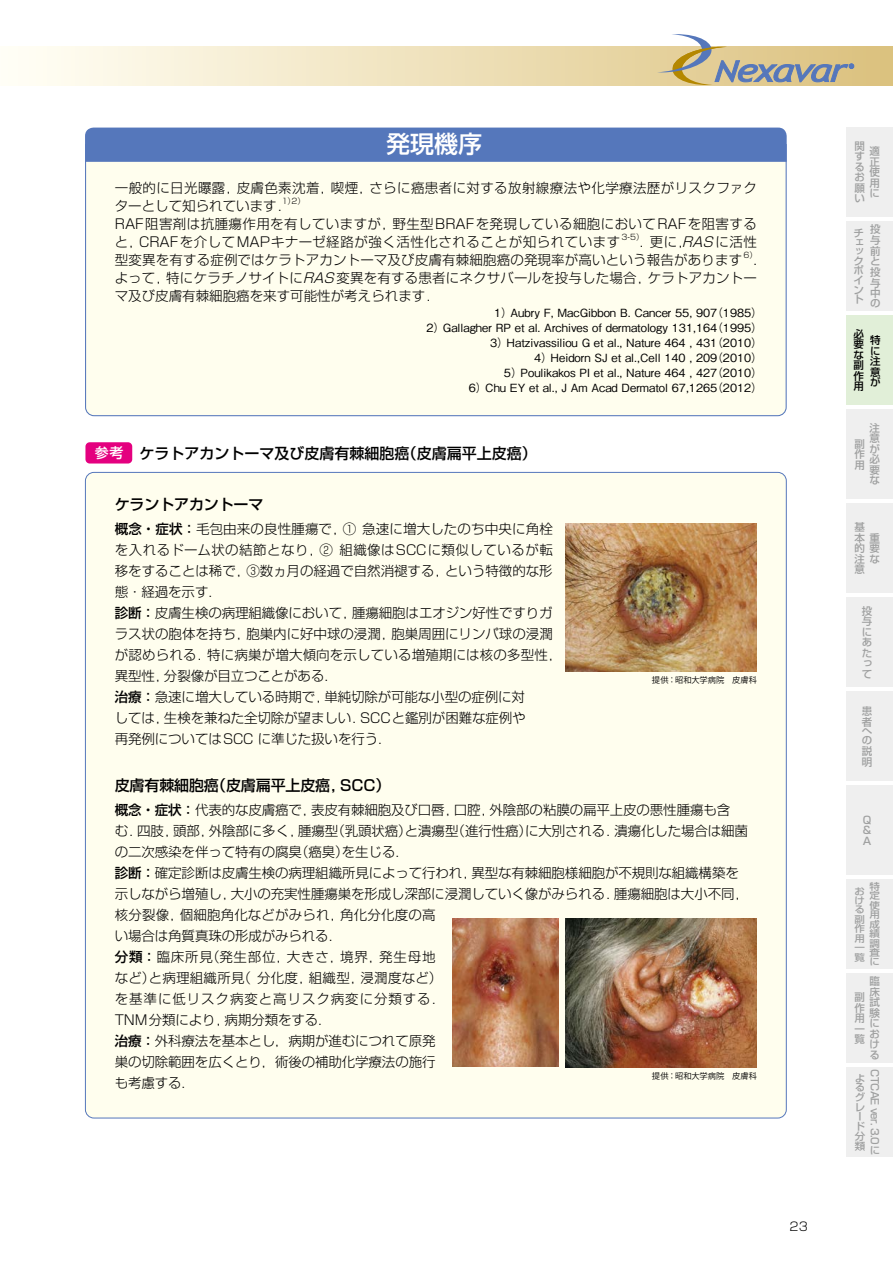
<style>
.page{position:relative;width:893px;height:1263px;background:#fff}
.page>*{position:absolute;margin:0;border:0;box-sizing:border-box;transform-origin:0 0}
.t1{font:500 24px "Shin Go Pro";color:#fff}
.t2{font:500 15px "Shin Go Pro";letter-spacing:-.005em;color:#000}
.t3{font:500 13.95px "Shin Go Pro";color:#fff}
.t4{font:300 13.5px/21px "Shin Go Pro";letter-spacing:-.005em;color:#000}
.t5{font:300 13.5px "Shin Go Pro";letter-spacing:.03em;color:#000}
.t6{font:300 13.5px "Shin Go Pro";letter-spacing:.015em;color:#000}
.t7{font:300 13.5px "Shin Go Pro";letter-spacing:.04em;color:#000}
.t8{font:300 12px "Shin Go Pro";color:#000}
.t9{font:500 11.25px "Gothic BBB Pro";color:#000}
.t10{font:500 10.5px/10.5px "Shin Go Pro";letter-spacing:-.05em;color:#9fa0a0;text-align:justify}
.t11{font:500 10.5px "Shin Go Pro";letter-spacing:-.05em;color:#9fa0a0;scale:.95 1}
.t12{font:500 10.5px/10.5px "Shin Go Pro";color:#000;text-align:justify}
.t13{font:500 10.05px/9.8px "Shin Go Pro";color:#9fa0a0;scale:1.05 1}
.t14{font:500 9.45px/9.4px "Shin Go Pro";color:#9fa0a0;text-align:justify;scale:1.11 1}
.t15{font:8.25px "Koz Go Pro";letter-spacing:-.005em;color:#000}
.t16{font:300 7.8px "Shin Go Pro";color:#000}
.s1{font-style:italic}
.s2{font-weight:500}
</style>
<div class="page">
<svg style="left:18px;top:47px;width:875px;height:38px;background:#f1e6c5"></svg>
<svg style="left:657px;top:34px;width:197px;height:51px"></svg>
<div style="left:846px;top:222px;width:47px;height:89px;background:#efefef"></div>
<div style="left:846px;top:128px;width:47px;height:89px;background:#efefef"></div>
<div style="left:846px;top:315px;width:47px;height:90px;background:#e1efd8"></div>
<div style="left:846px;top:409px;width:47px;height:90px;background:#efefef"></div>
<div style="left:846px;top:503px;width:47px;height:90px;background:#efefef"></div>
<div style="left:846px;top:597px;width:47px;height:90px;background:#efefef"></div>
<div style="left:846px;top:691px;width:47px;height:90px;background:#efefef"></div>
<div style="left:846px;top:785px;width:47px;height:90px;background:#efefef"></div>
<div style="left:846px;top:879px;width:47px;height:90px;background:#efefef"></div>
<div style="left:846px;top:973px;width:47px;height:90px;background:#efefef"></div>
<div style="left:846px;top:1067px;width:47px;height:90px;background:#efefef"></div>
<div style="left:85px;top:162px;width:702px;height:255px;background:#fffeee"></div>
<div style="left:85px;top:128px;width:702px;height:34px;background:#57b"></div>
<div style="left:85px;top:442px;width:47px;height:21px;background:#e4007f;border-radius:4px"></div>
<div style="left:85px;top:472px;width:701px;height:646px;background:#fffeee;border-radius:9px"></div>
<img style="left:453px;top:918px;width:106px;height:149px">
<img style="left:566px;top:918px;width:191px;height:149px">
<img style="left:566px;top:523px;width:191px;height:149px">
<p class="t5" style="left:115px;top:176px;width:117px">一般的に日光曝露,</p>
<p class="t4" style="left:237px;top:175px;width:89px">皮膚色素沈着,</p>
<p class="t16" style="left:282px;top:195px;width:25px">1 2( (</p>
<p class="t4" style="left:115px;top:193px;width:168px">ターとして知られています.</p>
<p class="t4" style="left:331px;top:175px;width:34px">喫煙,</p>
<h1 class="t1" style="left:386px;top:124px;width:97px">発現機序</h1>
<p class="t5" style="left:369px;top:176px;width:389px">さらに癌患者に対する放射線療法や化学療法歴がリスクファク</p>
<p class="t5" style="left:115px;top:212px;width:273px">RAF阻害剤は抗腫瘍作用を有していますが,</p>
<p class="t5" style="left:392px;top:212px;width:366px">野生型BRAFを発現している細胞においてRAFを阻害する</p>
<p class="t16" style="left:622px;top:231px;width:24px">3-5）</p>
<p class="t7" style="left:115px;top:230px;width:507px">と, CRAFを介してMAPキナーゼ経路が強く活性化されることが知られています</p>
<p class="t4" style="left:640px;top:229px;width:5px">.</p>
<p class="t4" style="left:715px;top:229px;width:43px">に活性</p>
<p class="t4" style="left:650px;top:229px;width:69px">更に , <span class="s1">RAS</span></p>
<p class="t16" style="left:743px;top:249px;width:15px">6(</p>
<p class="t4" style="left:648px;top:249px;width:111px;line-height:18px;text-indent:-533px">型変異を有する症例ではケラトアカントーマ及び皮膚有棘細胞癌の発現率が高いという報告がありますケラトアカントー</p>
<p class="t4" style="left:753px;top:247px;width:5px">.</p>
<p class="t6" style="left:336px;top:266px;width:307px">変異を有する患者にネクサバールを投与した場合,</p>
<p class="t6" style="left:166px;top:266px;width:174px">特にケラチノサイトに<span class="s1">RAS</span></p>
<p class="t4" style="left:115px;top:267px;width:317px;line-height:18px">よって,<br>マ及び皮膚有棘細胞癌を来す可能性が考えられます.</p>
<p class="t9" style="left:494px;top:303px;width:20px">1）</p>
<p class="t9" style="left:712px;top:303px;width:52px">)1985(</p>
<p class="t9" style="left:511px;top:303px;width:208px">Aubry F, MacGibbon B. Cancer 55, 907</p>
<p class="t9" style="left:426px;top:318px;width:20px">2）</p>
<p class="t9" style="left:712px;top:318px;width:52px">)1995(</p>
<p class="t9" style="left:443px;top:318px;width:276px">Gallagher RP et al. Archives of dermatology 131,164</p>
<p class="t9" style="left:490px;top:333px;width:20px">3）</p>
<p class="t9" style="left:712px;top:333px;width:52px">)2010(</p>
<p class="t9" style="left:507px;top:333px;width:212px">Hatzivassiliou G et al., Nature 464 , 431</p>
<p class="t9" style="left:534px;top:348px;width:20px">4）</p>
<p class="t9" style="left:712px;top:348px;width:52px">)2010(</p>
<p class="t9" style="left:551px;top:348px;width:168px">Heidorn SJ et al.,Cell 140 , 209</p>
<p class="t9" style="left:504px;top:363px;width:20px">5）</p>
<p class="t9" style="left:712px;top:363px;width:52px">)2010(</p>
<p class="t9" style="left:520px;top:363px;width:198px">Poulikakos PI et al., Nature 464 , 427</p>
<p class="t9" style="left:469px;top:378px;width:20px">6）</p>
<p class="t9" style="left:712px;top:378px;width:52px">)2012(</p>
<p class="t9" style="left:485px;top:378px;width:234px">Chu EY et al J., Am Acad Dermatol 67,1265</p>
<p class="t2" style="left:139px;top:441px;width:272px">ケラトアカントーマ及び皮膚有棘細胞癌</p>
<p class="t3" style="left:95px;top:441px;width:30px">参考</p>
<p class="t2" style="left:115px;top:492px;width:150px">ケラントアカントーマ</p>
<p class="t4" style="left:115px;top:516px;width:440px;text-align:right"><span class="s2">概念・症状：</span>毛包由来の良性腫瘍で, ① 急速に増大したのち中央に角栓組織像はSCCに類似しているが転</p>
<p class="t2" style="left:402px;top:441px;width:136px">（皮膚扁平上皮癌(</p>
<p class="t4" style="left:320px;top:537px;width:15px">②</p>
<p class="t4" style="left:115px;top:537px;width:439px">を入れるドーム状の結節となり,<br>移をすることは稀で, ③数ヵ月の経過で自然消褪する, という特徴的な形態・経過を示す．<br><span class="s2">診断：</span>皮膚生検の病理組織像において, 腫瘍細胞はエオジン好性ですりガラス状の胞体を持ち, 胞巣内に好中球の浸潤, 胞巣周囲にリンパ球の浸潤が認められる. 特に病巣が増大傾向を示している増殖期には核の多型性,異型性, 分裂像が目立つことがある．<br><span class="s2">治療：</span>急速に増大している時期で, 単純切除が可能な小型の症例に対<br>しては, 生検を兼ねた全切除が望ましい. SCCと鑑別が困難な症例や<br>再発例についてはSCC に準じた扱いを行う．</p>
<p class="t2" style="left:211px;top:773px;width:181px">（皮膚扁平上皮癌, SCC(</p>
<p class="t15" style="left:652px;top:675px;width:106px">提供：昭和大学病院　皮膚科</p>
<p class="t2" style="left:115px;top:773px;width:106px">皮膚有棘細胞癌</p>
<p class="t4" style="left:525px;top:798px;width:225px;text-indent:-410px"><span class="s2">概念・症状：</span>代表的な皮膚癌で, 表皮有棘細胞及び口唇, 口腔, 外陰部の粘膜の扁平上皮の悪性腫瘍も含<br>に大別される. 潰瘍化した場合は細菌</p>
<p class="t4" style="left:331px;top:819px;width:82px">（乳頭状癌）</p>
<p class="t4" style="left:452px;top:819px;width:82px">（進行性癌）</p>
<p class="t4" style="left:115px;top:819px;width:225px">む. 四肢, 頭部, 外陰部に多く, 腫瘍型</p>
<p class="t4" style="left:405px;top:819px;width:55px">と潰瘍型</p>
<p class="t4" style="left:295px;top:840px;width:55px">（癌臭）</p>
<p class="t4" style="left:115px;top:840px;width:189px">の二次感染を伴って特有の腐臭</p>
<p class="t4" style="left:115px;top:861px;width:625px"><span class="s2">診断：</span>確定診断は皮膚生検の病理組織所見によって行われ, 異型な有棘細胞様細胞が不規則な組織構築を</p>
<p class="t4" style="left:115px;top:882px;width:626px">示しながら増殖し, 大小の充実性腫瘍巣を形成し深部に浸潤していく像がみられる. 腫瘍細胞は大小不同,</p>
<p class="t4" style="left:115px;top:903px;width:322px">核分裂像, 個細胞角化などがみられ, 角化分化度の高</p>
<p class="t4" style="left:115px;top:924px;width:229px">い場合は角質真珠の形成がみられる．</p>
<p class="t4" style="left:379px;top:945px;width:58px">発生母地</p>
<p class="t4" style="left:342px;top:840px;width:68px">を生じる．</p>
<p class="t4" style="left:115px;top:945px;width:100px"><span class="s2">分類：</span>臨床所見</p>
<p class="t4" style="left:206px;top:945px;width:76px">（発生部位,</p>
<p class="t4" style="left:340px;top:945px;width:34px">境界,</p>
<p class="t4" style="left:287px;top:945px;width:48px">大きさ,</p>
<p class="t4" style="left:115px;top:966px;width:322px">など）<br>を基準に低リスク病変と高リスク病変に分類する.<br>TNM分類により, 病期分類をする．<br><span class="s2">治療：</span>外科療法を基本とし，病期が進むにつれて原発巣の切除範囲を広くとり，術後の補助化学療法の施行</p>
<p class="t4" style="left:238px;top:966px;width:15px">（</p>
<p class="t6" style="left:257px;top:967px;width:187px">分化度, 組織型, 浸潤度など(</p>
<p class="t6" style="left:149px;top:967px;width:97px">と病理組織所見</p>
<p class="t4" style="left:115px;top:1071px;width:82px">も考慮する．</p>
<p class="t15" style="left:652px;top:1070px;width:106px">提供：昭和大学病院　皮膚科</p>
<p class="t8" style="left:789px;top:1216px;width:20px">23</p>
<p class="t10" style="left:854px;top:139px;width:12px">関するお願い</p>
<p class="t10" style="left:869px;top:145px;width:12px">適正使用に</p>
<p class="t10" style="left:854px;top:227px;width:11px;line-height:9.4px">チェックポイント</p>
<p class="t10" style="left:870px;top:222px;width:12px">投与前と投与中の</p>
<p class="t12" style="left:854px;top:327px;width:12px">必要な副作用</p>
<p class="t12" style="left:870px;top:334px;width:12px">特に注意が</p>
<p class="t10" style="left:869px;top:421px;width:12px">注意が必要な</p>
<p class="t10" style="left:854px;top:437px;width:12px">副作用</p>
<p class="t10" style="left:854px;top:515px;width:12px;line-height:21px">基的</p>
<p class="t10" style="left:854px;top:552px;width:12px">注意</p>
<p class="t10" style="left:869px;top:531px;width:12px;text-indent:-15px">本重要な</p>
<p class="t10" style="left:862px;top:604px;width:12px">投与にあたって</p>
<p class="t10" style="left:862px;top:704px;width:12px">患者</p>
<p class="t10" style="left:862px;top:725px;width:12px;line-height:9px">への</p>
<p class="t10" style="left:862px;top:744px;width:12px">説明</p>
<p class="t10" style="left:863px;top:813px;width:10px">Q &amp;</p>
<p class="t10" style="left:863px;top:834px;width:10px">A</p>
<p class="t14" style="left:869px;top:880px;width:11px">特定使用成績調査に</p>
<p class="t10" style="left:869px;top:975px;width:12px">臨床試験における</p>
<p class="t14" style="left:854px;top:885px;width:11px">おける副作用一覧</p>
<p class="t10" style="left:854px;top:990px;width:12px">副作用一覧</p>
<p class="t11" style="left:884px;top:1069px;width:81px;rotate:90deg">CTCAE ver. 3.0</p>
<p class="t13" style="left:855px;top:1072px;width:11px">よるグレード分類</p>
<p class="t13" style="left:870px;top:1144px;width:10px">に</p>
</div>
